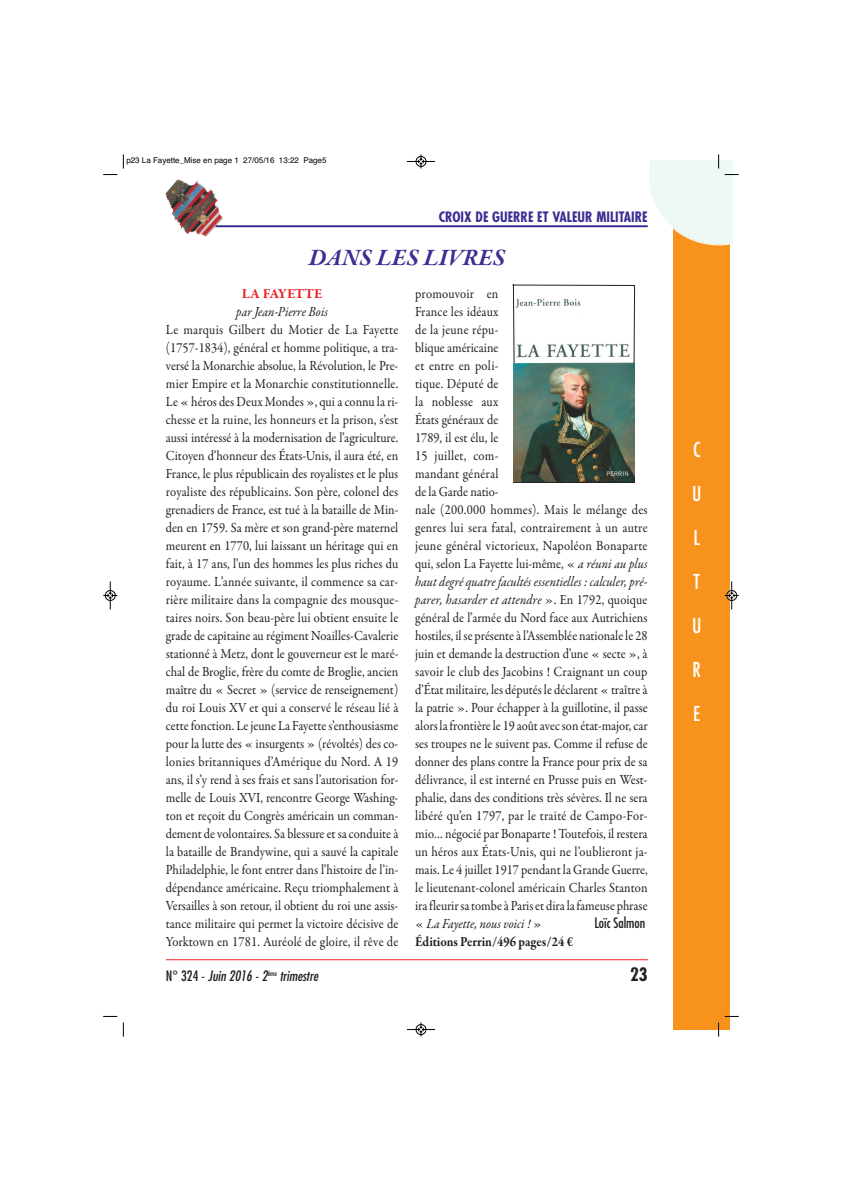
<style>
.page{position:relative;width:842px;height:1191px;background:#fff}
.page>*{position:absolute;margin:0;border:0;box-sizing:border-box;transform-origin:0 0}
.t1{font:italic 700 24px "Garamond Premr Pro";color:#3a2f92}
.t2{font:condensed 20px "Futura";color:#fff}
.t3{font:700 condensed 18px "Futura";color:#231f20}
.t4{font:14px/18px "Garamond Premr Pro";color:#231f20;text-align:justify;scale:.9 1}
.t5{font:700 condensed 14px "Futura";color:#3a2f92}
.t6{font:italic condensed 14px "Futura";color:#231f20}
.t7{font:700 14px "Garamond Premr Pro";color:#231f20;scale:.9 1}
.t8{font:italic 14px "Garamond Premr Pro";color:#231f20;scale:.9 1}
.t9{font:condensed 14px "Futura";color:#231f20}
.t10{font:700 14px "Garamond Premr Pro";letter-spacing:-.005em;color:#ee1d23}
.t11{font:8px "Helvetica";color:#000}
.s1{font-style:italic}
.s2{font-style:normal}
</style>
<div class="page">
<div style="left:673px;top:160px;width:56px;height:869px;background:#f7931d"></div>
<img style="left:166px;top:179px;width:57px;height:57px">
<hr style="left:166px;top:959px;width:482px;height:1px;background:#ee1d23">
<hr style="left:215px;top:225px;width:433px;height:2px;background:#3a2f92">
<img style="left:514px;top:364px;width:120px;height:119px">
<svg style="left:512px;top:284px;width:124px;height:80px"></svg>
<svg style="left:123px;top:154px;width:1px;height:15px"></svg>
<svg style="left:103px;top:174px;width:14px;height:1px"></svg>
<svg style="left:649px;top:154px;width:90px;height:91px"></svg>
<svg style="left:123px;top:1022px;width:1px;height:15px"></svg>
<svg style="left:103px;top:1016px;width:14px;height:1px"></svg>
<svg style="left:718px;top:1022px;width:1px;height:15px"></svg>
<svg style="left:725px;top:1016px;width:14px;height:1px"></svg>
<svg style="left:407px;top:154px;width:28px;height:14px"></svg>
<svg style="left:407px;top:1023px;width:28px;height:14px"></svg>
<svg style="left:103px;top:582px;width:14px;height:28px"></svg>
<svg style="left:725px;top:582px;width:14px;height:28px"></svg>
<p class="t11" style="left:126px;top:156px;width:202px">p23 La Fayette_Mise en page 1 27/05/16 13:22 Page5</p>
<p class="t5" style="left:439px;top:211px;width:211px">CROIX DE GUERRE ET VALEUR MILITAIRE</p>
<h1 class="t1" style="left:309px;top:242px;width:198px">DANS LES LIVRES</h1>
<p class="t10" style="left:242px;top:288px;width:82px">LA FAYETTE</p>
<p class="t8" style="left:236px;top:306px;width:103px">par Jean-Pierre Bois</p>
<p class="t4" style="left:166px;top:322px;width:260px">Le marquis Gilbert du Motier de La Fayette (1757-1834), général et homme politique, a tra&shy;versé la Monarchie absolue, la Révolution, le Pre&shy;mier Empire et la Monarchie constitutionnelle.<br>Le « héros des Deux Mondes », qui a connu la ri&shy;chesse et la ruine, les honneurs et la prison, s’est aussi intéressé à la modernisation de l’agriculture.<br>Citoyen d’honneur des États-Unis, il aura été, en France, le plus républicain des royalistes et le plus royaliste des républicains. Son père, colonel des grenadiers de France, est tué à la bataille de Min&shy;den en 1759. Sa mère et son grand-père maternel meurent en 1770, lui laissant un héritage qui en fait, à 17 ans, l’un des hommes les plus riches du royaume. L’année suivante, il commence sa car&shy;rière militaire dans la compagnie des mousque&shy;taires noirs. Son beau-père lui obtient ensuite le grade de capitaine au régiment Noailles-Cavalerie stationné à Metz, dont le gouverneur est le maré&shy;chal de Broglie, frère du comte de Broglie, ancien maître du « Secret » (service de renseignement) du roi Louis XV et qui a conservé le réseau lié à cette fonction. Le jeune La Fayette s’enthousiasme pour la lutte des « insurgents » (révoltés) des co&shy;lonies britanniques d’Amérique du Nord. A 19 ans, il s’y rend à ses frais et sans l’autorisation for&shy;melle de Louis XVI, rencontre George Washing&shy;ton et reçoit du Congrès américain un comman&shy;dement de volontaires. Sa blessure et sa conduite à la bataille de Brandywine, qui a sauvé la capitale Philadelphie, le font entrer dans l’histoire de l’in&shy;dépendance américaine. Reçu triomphalement à Versailles à son retour, il obtient du roi une assis&shy;tance militaire qui permet la victoire décisive de Yorktown en 1781. Auréolé de gloire, il rêve de</p>
<p class="t4" style="left:415px;top:285px;width:260px;text-align:left">promouvoir en<br>France les idéaux<br>de la jeune répu-<br>blique américaine<br>et entre en poli-<br>tique. Député de<br>la noblesse aux<br>États généraux de<br>1789, il est élu, le<br>15 juillet, com-<br>mandant général<br>de la Garde natio-<br>nale (200.000 hommes). Mais le mélange des genres lui sera fatal, contrairement à un autre jeune général victorieux, Napoléon Bonaparte qui, selon La Fayette lui-même, « <span class="s1">a réuni au plus haut degré quatre facultés essentielles : calculer, pré&shy;parer, hasarder et attendre</span> ». En 1792, quoique général de l’armée du Nord face aux Autrichiens hostiles, il se présente à l’Assemblée nationale le 28 juin et demande la destruction d’une « secte », à savoir le club des Jacobins ! Craignant un coup d’État militaire, les députés le déclarent « traître à la patrie ». Pour échapper à la guillotine, il passe alors la frontière le 19 août avec son état-major, car ses troupes ne le suivent pas. Comme il refuse de donner des plans contre la France pour prix de sa délivrance, il est interné en Prusse puis en West&shy;phalie, dans des conditions très sévères. Il ne sera libéré qu’en 1797, par le traité de Campo-For&shy;mio… négocié par Bonaparte ! Toutefois, il restera un héros aux États-Unis, qui ne l’oublieront ja&shy;mais. Le 4 juillet 1917 pendant la Grande Guerre, le lieutenant-colonel américain Charles Stanton ira fleurir sa tombe à Paris et dira la fameuse phrase « <span class="s1">La Fayette, nous voici !</span> »</p>
<p class="t9" style="left:594px;top:916px;width:52px">Loïc Salmon</p>
<p class="t7" style="left:415px;top:936px;width:177px">Éditions Perrin/496 pages/24 €</p>
<p class="t6" style="left:166px;top:970px;width:156px"><span class="s2">N ° 3 2 4 -</span> Juin 2016 -2<sup>ème</sup> trimestre</p>
<p class="t3" style="left:630px;top:967px;width:19px">23</p>
<h2 class="t2" style="left:693px;top:441px;width:9px">C</h2>
<h2 class="t2" style="left:692px;top:485px;width:11px">U</h2>
<h2 class="t2" style="left:693px;top:529px;width:8px">L</h2>
<h2 class="t2" style="left:694px;top:573px;width:8px">T</h2>
<h2 class="t2" style="left:692px;top:617px;width:11px">U</h2>
<h2 class="t2" style="left:693px;top:661px;width:10px">R</h2>
<h2 class="t2" style="left:693px;top:705px;width:8px">E</h2>
</div>
